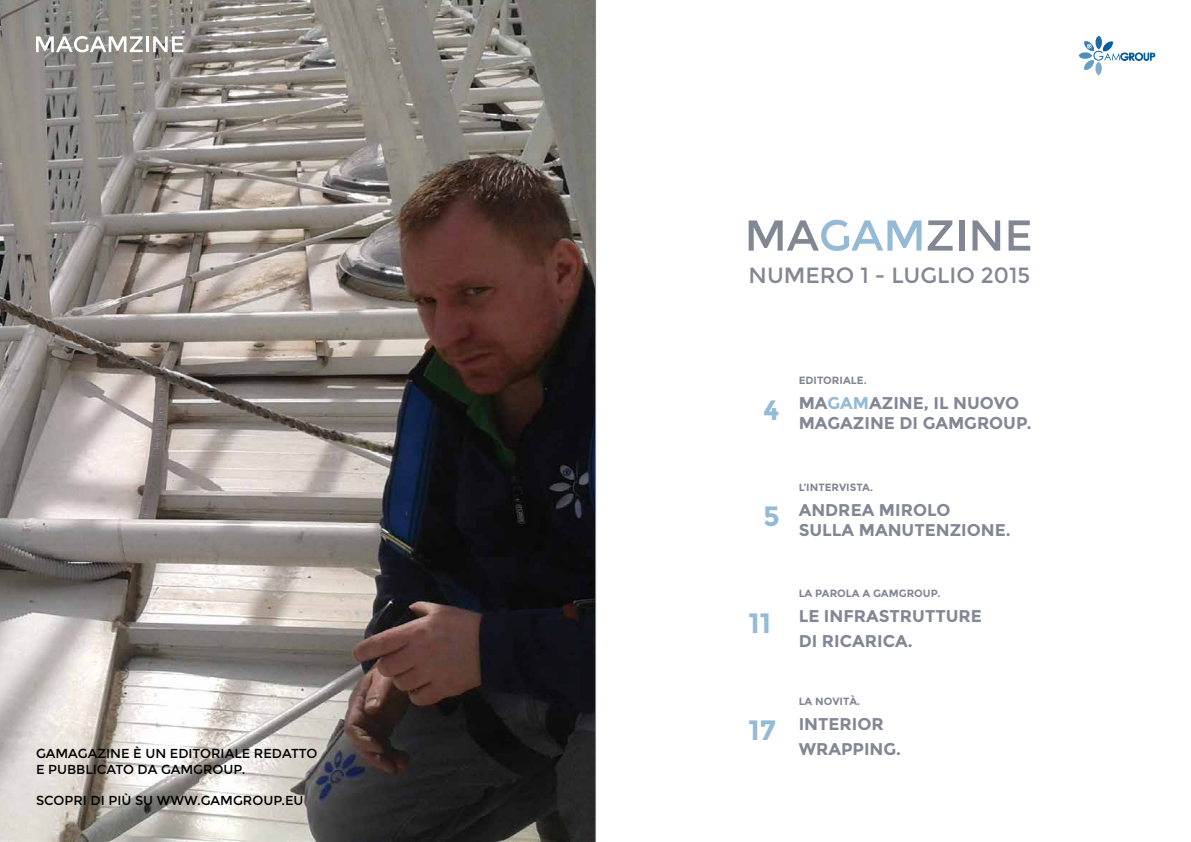
<style>
.page{position:relative;width:1191px;height:842px;background:#fff}
.page>*{position:absolute;margin:0;border:0;box-sizing:border-box;transform-origin:0 0}
.t1{font:700 28px "Montserrat";color:#94bad6}
.t2{font:22px "Montserrat";color:#828794}
.t3{font:700 17px/20px "Montserrat";color:#828794}
.t4{font:13px/15.6px "Montserrat";color:#000}
.t5{font:700 10.5px "Montserrat";color:#828794}
.s1{color:#94bad6}
</style>
<div class="page">
<img style="left:0;top:0;width:595px;height:842px">
<svg style="left:36px;top:36px;width:107px;height:16px"></svg>
<hr style="left:146px;top:36px;width:3px;height:16px;background:#fff">
<svg style="left:153px;top:36px;width:30px;height:16px"></svg>
<svg style="left:1095px;top:36px;width:7px;height:13px"></svg>
<svg style="left:1078px;top:52px;width:14px;height:7px"></svg>
<svg style="left:1095px;top:62px;width:6px;height:13px"></svg>
<svg style="left:1084px;top:40px;width:71px;height:30px"></svg>
<hr style="left:595px;top:0;width:1px;height:842px;background:#828794">
<svg style="left:748px;top:220px;width:173px;height:31px"></svg>
<svg style="left:927px;top:220px;width:25px;height:31px"></svg>
<div style="left:959px;top:220px;width:5px;height:31px;background:#828794"></div>
<svg style="left:972px;top:220px;width:28px;height:31px"></svg>
<svg style="left:1008px;top:220px;width:22px;height:31px"></svg>
<p class="t4" style="left:36px;top:746px;width:283px">GAMAGAZINE È UN EDITORIALE REDATTO<br>E PUBBLICATO DA GAMGROUP.</p>
<p class="t4" style="left:36px;top:793px;width:269px">SCOPRI DI PIÙ SU WWW.GAMGROUP.EU</p>
<p class="t2" style="left:748px;top:263px;width:283px">NUMERO 1 - LUGLIO 2015</p>
<h1 class="t1" style="left:763px;top:393px;width:18px">4</h1>
<p class="t5" style="left:798px;top:374px;width:69px">EDITORIALE.</p>
<p class="t3" style="left:798px;top:393px;width:234px">MA<span class="s1">GAM</span>AZINE, IL NUOVO<br>MAGAZINE DI GAMGROUP.</p>
<h1 class="t1" style="left:763px;top:500px;width:18px">5</h1>
<p class="t5" style="left:798px;top:481px;width:76px">L’INTERVISTA.</p>
<p class="t3" style="left:798px;top:500px;width:214px">ANDREA MIROLO<br>SULLA MANUTENZIONE.</p>
<h1 class="t1" style="left:748px;top:606px;width:24px">11</h1>
<h1 class="t1" style="left:748px;top:714px;width:29px">17</h1>
<p class="t5" style="left:798px;top:587px;width:143px">LA PAROLA A GAMGROUP.</p>
<p class="t3" style="left:798px;top:604px;width:185px;line-height:25px">LE INFRASTRUTTURE<br>DI RICARICA.</p>
<p class="t5" style="left:798px;top:695px;width:63px">LA NOVITÀ.</p>
<p class="t3" style="left:798px;top:712px;width:104px;line-height:25px">INTERIOR<br>WRAPPING.</p>
</div>
